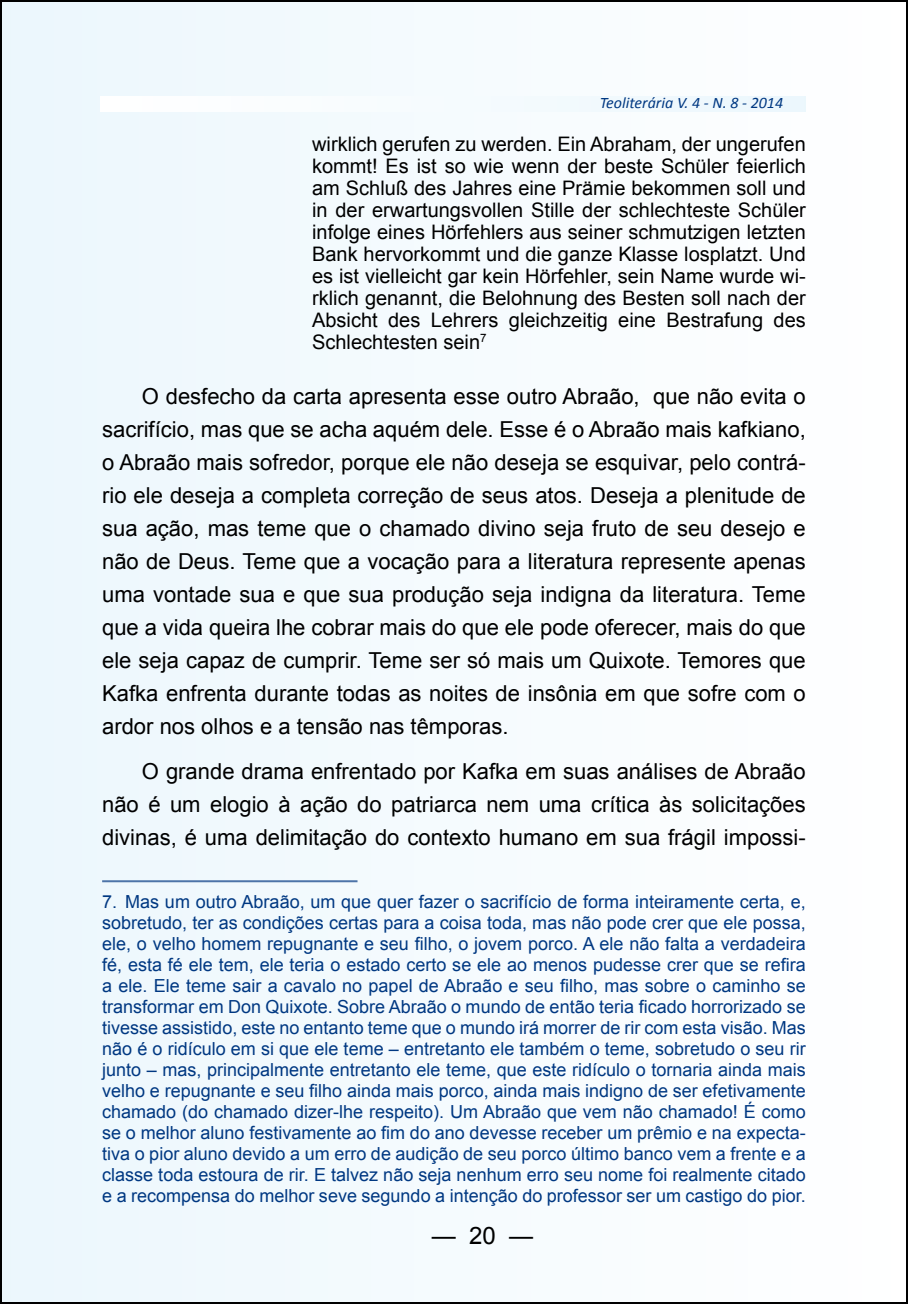
<style>
.page{position:relative;width:908px;height:1304px;background:#fff}
.page>*{position:absolute;margin:0;border:0;box-sizing:border-box;transform-origin:0 0}
.t1{font:24px "Arial";color:#000}
.t2{font:22px/33px "Arial";color:#000;text-align:justify}
.t3{font:20px/22px "Arial";color:#000;text-align:justify}
.t4{font:18px/21px "Arial";color:#003882;text-align:justify}
.t5{font:italic 16px "Calibri";color:#003882}
</style>
<div class="page">
<div style="left:1px;top:1px;width:905px;height:1302px;background:#f5fbfe"></div>
<hr style="left:102px;top:880px;width:255px;height:2px;background:#4d74a8">
<p class="t5" style="left:599px;top:93px;width:185px">Teoliterária V. 4 - N. 8 - 2014</p>
<p class="t3" style="left:312px;top:133px;width:495px">wirklich gerufen zu werden. Ein Abraham, der ungerufen kommt! Es ist so wie wenn der beste Schüler feierlich am Schluß des Jahres eine Prämie bekommen soll und in der erwartungsvollen Stille der schlechteste Schüler infolge eines Hörfehlers aus seiner schmutzigen letzten Bank hervorkommt und die ganze Klasse losplatzt. Und es ist vielleicht gar kein Hörfehler, sein Name wurde wi&shy;rklich genannt, die Belohnung des Besten soll nach der Absicht des Lehrers gleichzeitig eine Bestrafung des Schlechtesten sein<sup>7</sup></p>
<p class="t2" style="left:102px;top:380px;width:705px;text-indent:40px">O desfecho da carta apresenta esse outro Abraão, que não evita o sacrifício, mas que se acha aquém dele. Esse é o Abraão mais kafkiano, o Abraão mais sofredor, porque ele não deseja se esquivar, pelo contrá&shy;rio ele deseja a completa correção de seus atos. Deseja a plenitude de sua ação, mas teme que o chamado divino seja fruto de seu desejo e não de Deus. Teme que a vocação para a literatura represente apenas uma vontade sua e que sua produção seja indigna da literatura. Teme que a vida queira lhe cobrar mais do que ele pode oferecer, mais do que ele seja capaz de cumprir. Teme ser só mais um Quixote. Temores que Kafka enfrenta durante todas as noites de insônia em que sofre com o ardor nos olhos e a tensão nas têmporas.</p>
<p class="t2" style="left:102px;top:755px;width:704px;text-indent:40px">O grande drama enfrentado por Kafka em suas análises de Abraão não é um elogio à ação do patriarca nem uma crítica às solicitações divinas, é uma delimitação do contexto humano em sua frágil impossi-</p>
<p class="t4" style="left:102px;top:891px;width:705px">7. Mas um outro Abraão, um que quer fazer o sacrifício de forma inteiramente certa, e, sobretudo, ter as condições certas para a coisa toda, mas não pode crer que ele possa, ele, o velho homem repugnante e seu filho, o jovem porco. A ele não falta a verdadeira fé, esta fé ele tem, ele teria o estado certo se ele ao menos pudesse crer que se refira a ele. Ele teme sair a cavalo no papel de Abraão e seu filho, mas sobre o caminho se transformar em Don Quixote. Sobre Abraão o mundo de então teria ficado horrorizado se tivesse assistido, este no entanto teme que o mundo irá morrer de rir com esta visão. Mas não é o ridículo em si que ele teme – entretanto ele também o teme, sobretudo o seu rir junto – mas, principalmente entretanto ele teme, que este ridículo o tornaria ainda mais velho e repugnante e seu filho ainda mais porco, ainda mais indigno de ser efetivamente chamado (do chamado dizer-lhe respeito). Um Abraão que vem não chamado! É como se o melhor aluno festivamente ao fim do ano devesse receber um prêmio e na expecta&shy;tiva o pior aluno devido a um erro de audição de seu porco último banco vem a frente e a classe toda estoura de rir. E talvez não seja nenhum erro seu nome foi realmente citado e a recompensa do melhor seve segundo a intenção do professor ser um castigo do pior.</p>
<h1 class="t1" style="left:431px;top:1219px;width:103px">— 20 —</h1>
</div>
